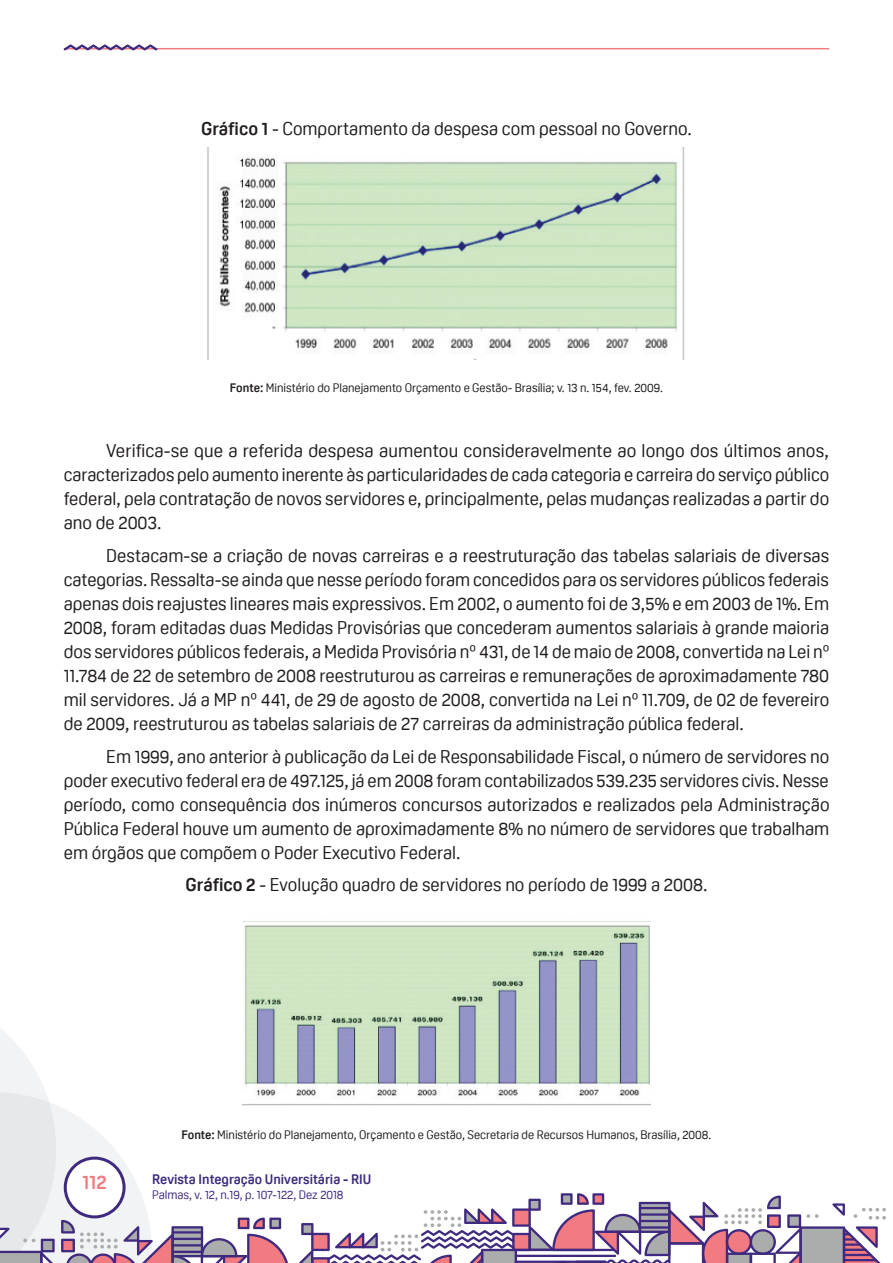
<style>
.page{position:relative;width:893px;height:1263px;background:#fff}
.page>*{position:absolute;margin:0;border:0;box-sizing:border-box;transform-origin:0 0}
.t1{font:700 19.5px "Oscine";color:#f27b82}
.t2{font:18px/24px "Oscine";color:#211d1f;text-align:justify}
.t3{font:700 13.5px "Oscine";color:#3f2a7f}
.t4{font:12px "Oscine";color:#211d1f}
.t5{font:12px "Oscine";color:#3f2a7f}
.s1{font-weight:700}
</style>
<div class="page">
<hr style="left:64px;top:48px;width:765px;height:1px;background:#f27b82">
<svg style="left:64px;top:44px;width:93px;height:7px"></svg>
<svg style="left:0;top:1028px;width:886px;height:235px"></svg>
<img style="left:207px;top:148px;width:478px;height:212px">
<img style="left:242px;top:921px;width:409px;height:184px">
<p class="t2" style="left:201px;top:117px;width:492px"><span class="s1">Gráfico 1</span> - Comportamento da despesa com pessoal no Governo.</p>
<p class="t4" style="left:230px;top:381px;width:434px"><span class="s1">Fonte:</span> Ministério do Planejamento Orçamento e Gestão- Brasília; v. 13 n. 154, fev. 2009.</p>
<p class="t2" style="left:64px;top:439px;width:767px;text-indent:43px">Verifica-se que a referida despesa aumentou consideravelmente ao longo dos últimos anos, caracterizados pelo aumento inerente às particularidades de cada categoria e carreira do serviço público federal, pela contratação de novos servidores e, principalmente, pelas mudanças realizadas a partir do ano de 2003.</p>
<p class="t2" style="left:64px;top:544px;width:767px;text-indent:43px">Destacam-se a criação de novas carreiras e a reestruturação das tabelas salariais de diversas categorias. Ressalta-se ainda que nesse período foram concedidos para os servidores públicos federais apenas dois reajustes lineares mais expressivos. Em 2002, o aumento foi de 3,5% e em 2003 de 1%. Em 2008, foram editadas duas Medidas Provisórias que concederam aumentos salariais à grande maioria dos servidores públicos federais, a Medida Provisória nº 431, de 14 de maio de 2008, convertida na Lei nº 11.784 de 22 de setembro de 2008 reestruturou as carreiras e remunerações de aproximadamente 780 mil servidores. Já a MP nº 441, de 29 de agosto de 2008, convertida na Lei nº 11.709, de 02 de fevereiro de 2009, reestruturou as tabelas salariais de 27 carreiras da administração pública federal.</p>
<p class="t2" style="left:64px;top:744px;width:767px;text-indent:43px">Em 1999, ano anterior à publicação da Lei de Responsabilidade Fiscal, o número de servidores no poder executivo federal era de 497.125, já em 2008 foram contabilizados 539.235 servidores civis. Nesse período, como consequência dos inúmeros concursos autorizados e realizados pela Administração Pública Federal houve um aumento de aproximadamente 8% no número de servidores que trabalham em órgãos que compõem o Poder Executivo Federal.</p>
<p class="t2" style="left:186px;top:873px;width:523px"><span class="s1">Gráfico 2</span> - Evolução quadro de servidores no período de 1999 a 2008.</p>
<p class="t1" style="left:83px;top:1171px;width:26px">112</p>
<p class="t4" style="left:182px;top:1128px;width:531px"><span class="s1">Fonte:</span> Ministério do Planejamento, Orçamento e Gestão, Secretaria de Recursos Humanos, Brasília, 2008.</p>
<p class="t3" style="left:152px;top:1172px;width:221px">Revista Integração Universitária - RIU</p>
<p class="t5" style="left:152px;top:1188px;width:193px">Palmas, v. 12, n.19, p. 107-122, Dez 2018</p>
</div>
